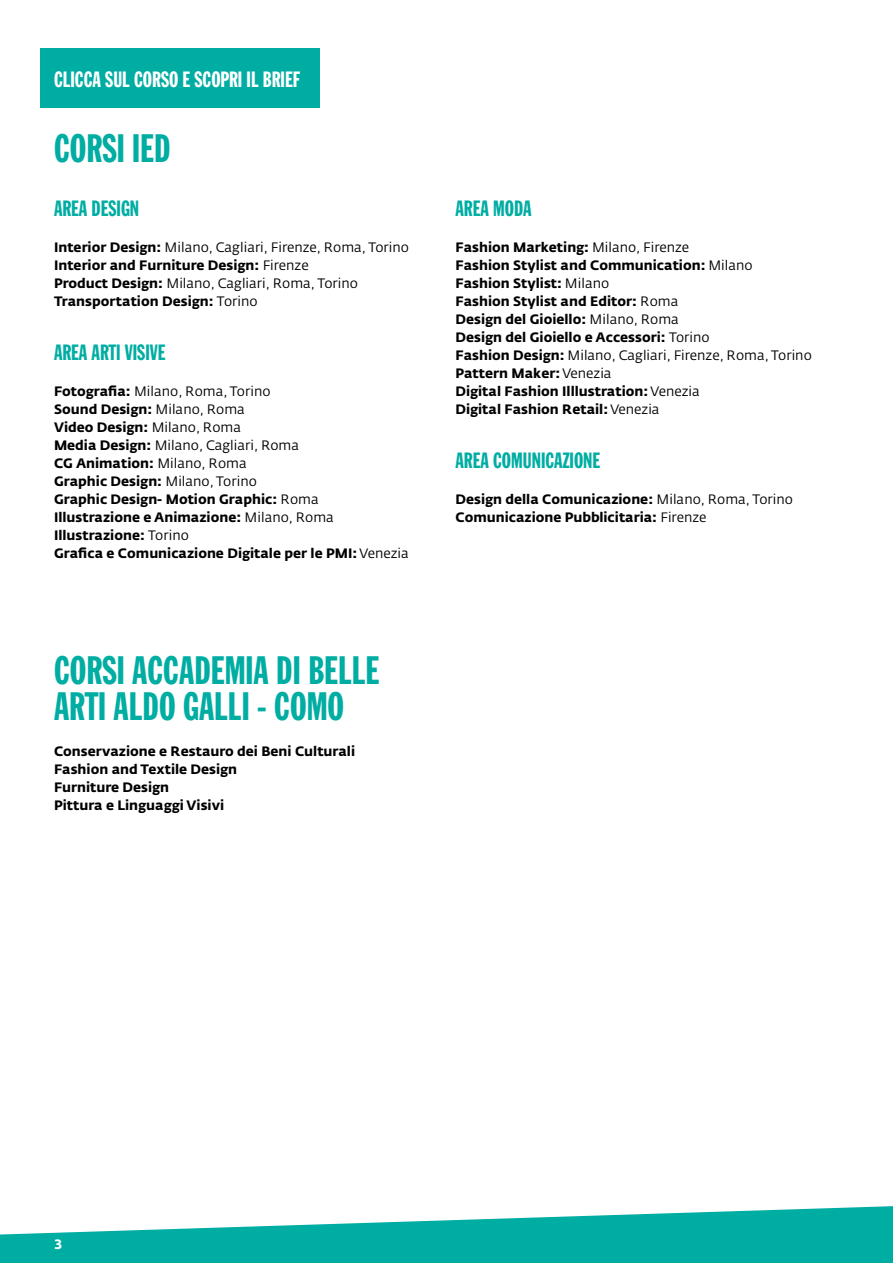
<style>
.page{position:relative;width:893px;height:1263px;background:#fff}
.page>*{position:absolute;margin:0;border:0;box-sizing:border-box;transform-origin:0 0}
.t1{font:39px/36px "Franklin Gothic Std Extra Cond";color:#00ada3}
.t2{font:21.75px "Franklin Gothic Std Extra Cond";color:#00ada3}
.t3{font:21.75px "Franklin Gothic Std Extra Cond";color:#fff}
.t4{font:700 13.5px/18px "Fedra Sans Alt Std";color:#000}
.t5{font:700 13.5px "Fedra Sans Alt Std";color:#fff}
.s1{font-weight:400}
</style>
<div class="page">
<svg style="left:0;top:1206px;width:893px;height:57px;fill:#00ada3"></svg>
<div style="left:40px;top:49px;width:280px;height:59px;background:#00ada3"></div>
<h2 class="t3" style="left:54px;top:67px;width:247px">CLICCA SUL CORSO E SCOPRI IL BRIEF</h2>
<h1 class="t1" style="left:54px;top:132px;width:118px">CORSI IED</h1>
<h2 class="t2" style="left:54px;top:197px;width:87px">AREA DESIGN</h2>
<p class="t4" style="left:54px;top:238px;width:356px">Interior Design: <span class="s1">Milano, Cagliari, Firenze, Roma, Torino </span>Interior and Furniture Design: <span class="s1">Firenze<br></span>Product Design: <span class="s1">Milano, Cagliari, Roma, Torino </span>Transportation Design: <span class="s1">Torino</span></p>
<h2 class="t2" style="left:54px;top:341px;width:113px">AREA ARTI VISIVE</h2>
<p class="t4" style="left:54px;top:382px;width:356px">Fotografia: <span class="s1">Milano, Roma, Torino<br></span>Sound Design: <span class="s1">Milano, Roma<br></span>Video Design: <span class="s1">Milano, Roma<br></span>Media Design: <span class="s1">Milano, Cagliari, Roma<br></span>CG Animation: <span class="s1">Milano, Roma<br></span>Graphic Design: <span class="s1">Milano, Torino<br></span>Graphic Design- Motion Graphic: <span class="s1">Roma<br></span>Illustrazione e Animazione: <span class="s1">Milano, Roma </span>Illustrazione: <span class="s1">Torino<br></span>Grafica e Comunicazione Digitale per le PMI: <span class="s1">Venezia</span></p>
<h1 class="t1" style="left:54px;top:654px;width:327px">CORSI ACCADEMIA DI BELLE<br>ARTI ALDO GALLI - COMO</h1>
<p class="t4" style="left:54px;top:742px;width:303px">Conservazione e Restauro dei Beni Culturali<br>Fashion and Textile Design<br>Furniture Design<br>Pittura e Linguaggi Visivi</p>
<h2 class="t2" style="left:455px;top:197px;width:78px">AREA MODA</h2>
<p class="t4" style="left:455px;top:238px;width:358px">Fashion Marketing: <span class="s1">Milano, Firenze<br></span>Fashion Stylist and Communication: <span class="s1">Milano<br></span>Fashion Stylist: <span class="s1">Milano<br></span>Fashion Stylist and Editor: <span class="s1">Roma<br></span>Design del Gioiello: <span class="s1">Milano, Roma<br></span>Design del Gioiello e Accessori: <span class="s1">Torino<br></span>Fashion Design: <span class="s1">Milano, Cagliari, Firenze, Roma, Torino </span>Pattern Maker: <span class="s1">Venezia<br></span>Digital Fashion Illlustration: <span class="s1">Venezia<br></span>Digital Fashion Retail: <span class="s1">Venezia</span></p>
<h2 class="t2" style="left:455px;top:449px;width:146px">AREA COMUNICAZIONE</h2>
<p class="t4" style="left:455px;top:490px;width:339px">Design della Comunicazione: <span class="s1">Milano, Roma, Torino<br></span>Comunicazione Pubblicitaria: <span class="s1">Firenze</span></p>
<p class="t5" style="left:54px;top:1236px;width:10px">3</p>
</div>
